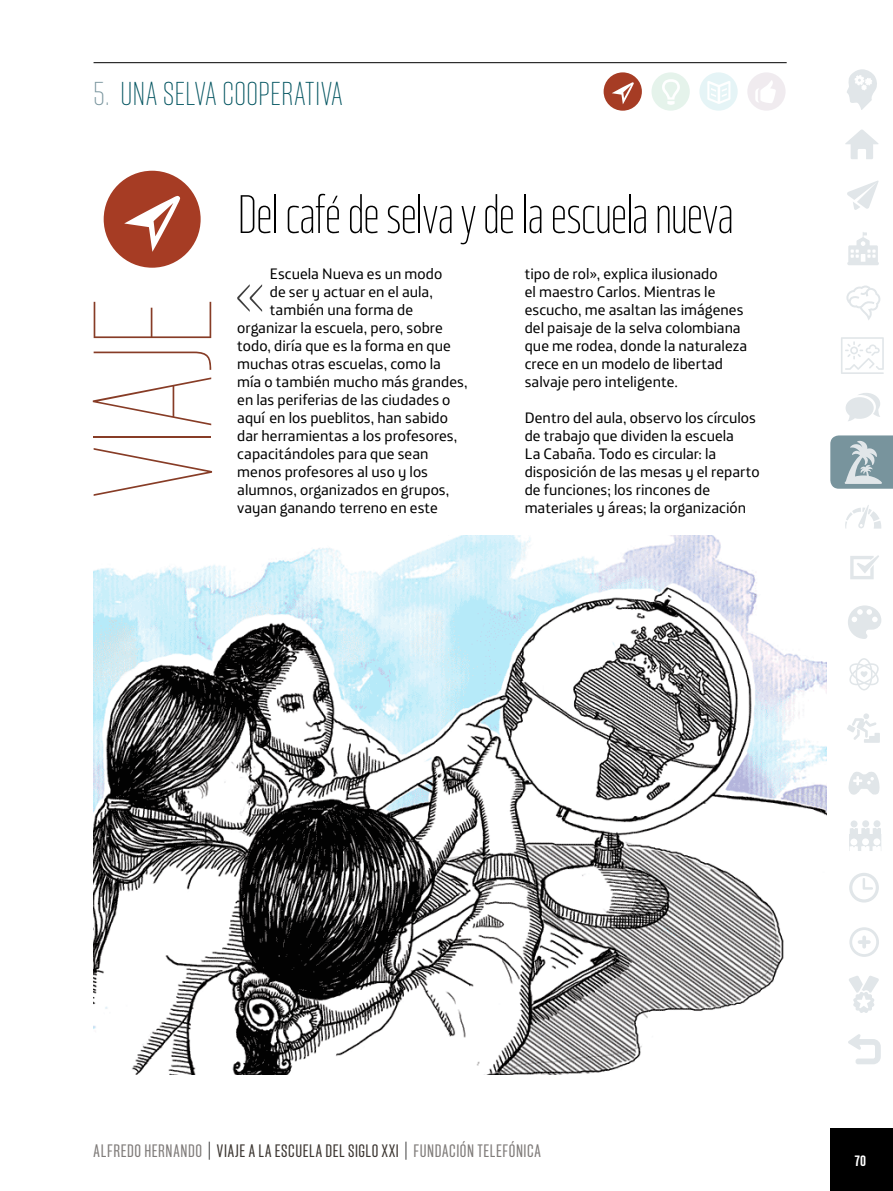
<style>
.page{position:relative;width:893px;height:1191px;background:#fff}
.page>*{position:absolute;margin:0;border:0;box-sizing:border-box;transform-origin:0 0}
.t1{font:100 168px "Solido Compressed";color:#873c26}
.t2{font:200 66.75px "Solido Compressed";color:#3d3d3d}
.t3{font:200 54px "Solido Compressed";color:#000}
.t4{font:200 33px "Solido Compressed";color:#00535f}
.t5{font:18px "Solido Compressed";letter-spacing:.035em;color:#807c7a}
.t6{font:15.3px/18px "Telefonica Text";color:#000}
.t7{font:700 15px "Solido Compressed";color:#fff}
.s1{color:#78949d}
.s2{color:#000}
.s3{color:#3d3732}
.s4{font-family:"Solido Compressed Book SC850";color:#3d3732}
</style>
<div class="page">
<div style="left:604px;top:72px;width:38px;height:39px;background:#a63c24;border-radius:50%"></div>
<svg style="left:612px;top:82px;width:22px;height:22px"></svg>
<div style="left:830px;top:1128px;width:63px;height:63px;background:#000"></div>
<hr style="left:94px;top:62px;width:693px;height:1px;background:#000">
<img style="left:94px;top:535px;width:732px;height:539px">
<svg style="left:651px;top:72px;width:135px;height:39px"></svg>
<svg style="left:847px;top:69px;width:30px;height:41px"></svg>
<svg style="left:847px;top:181px;width:32px;height:29px"></svg>
<svg style="left:847px;top:232px;width:32px;height:33px"></svg>
<svg style="left:846px;top:285px;width:34px;height:35px"></svg>
<svg style="left:846px;top:393px;width:34px;height:28px"></svg>
<svg style="left:845px;top:505px;width:36px;height:23px"></svg>
<svg style="left:850px;top:555px;width:29px;height:24px"></svg>
<svg style="left:848px;top:605px;width:33px;height:34px"></svg>
<svg style="left:849px;top:658px;width:30px;height:32px"></svg>
<svg style="left:847px;top:713px;width:33px;height:30px"></svg>
<svg style="left:848px;top:772px;width:31px;height:23px"></svg>
<div style="left:851px;top:820px;width:6px;height:7px;background:#e1e6e9;border-radius:50%"></div>
<div style="left:862px;top:820px;width:7px;height:7px;background:#e1e6e9;border-radius:50%"></div>
<div style="left:873px;top:820px;width:7px;height:7px;background:#e1e6e9;border-radius:50%"></div>
<svg style="left:849px;top:827px;width:32px;height:24px"></svg>
<svg style="left:849px;top:873px;width:30px;height:29px"></svg>
<svg style="left:848px;top:1034px;width:33px;height:30px"></svg>
<svg style="left:845px;top:129px;width:34px;height:30px"></svg>
<svg style="left:849px;top:927px;width:30px;height:30px"></svg>
<svg style="left:849px;top:976px;width:30px;height:37px"></svg>
<svg style="left:841px;top:337px;width:43px;height:37px"></svg>
<svg style="left:830px;top:435px;width:63px;height:54px;background:#91a8af"></svg>
<div style="left:104px;top:171px;width:97px;height:97px;background:#a63c24;border-radius:50%"></div>
<svg style="left:124px;top:196px;width:56px;height:56px"></svg>
<h3 class="t4" style="left:94px;top:75px;width:81px"><span class="s1">5.</span>UNA SELVA</h3>
<h3 class="t4" style="left:222px;top:75px;width:12px">COOPERATIVA</h3>
<h1 class="t1" style="left:58px;top:499px;width:203px;rotate:-90deg">viaje</h1>
<h3 class="t3" style="left:238px;top:184px;width:497px">Del café de selva y de la escuela nueva</h3>
<h2 class="t2" style="left:236px;top:254px;width:31px">«</h2>
<p class="t6" style="left:270px;top:263px;width:174px">Escuela Nueva es un modo</p>
<p class="t6" style="left:270px;top:281px;width:165px">de ser y actuar en el aula,</p>
<p class="t6" style="left:270px;top:299px;width:145px">también una forma de</p>
<p class="t6" style="left:237px;top:317px;width:207px">organizar la escuela, pero, sobre</p>
<p class="t6" style="left:237px;top:335px;width:215px">todo, diría que es la forma en que</p>
<p class="t6" style="left:237px;top:353px;width:205px">muchas otras escuelas, como la</p>
<p class="t6" style="left:237px;top:371px;width:232px">mía o también mucho más grandes,</p>
<p class="t6" style="left:237px;top:389px;width:215px">en las periferias de las ciudades o</p>
<p class="t6" style="left:237px;top:407px;width:212px">aquí en los pueblitos, han sabido</p>
<p class="t6" style="left:237px;top:425px;width:222px">dar herramientas a los profesores,</p>
<p class="t6" style="left:237px;top:443px;width:193px">capacitándoles para que sean</p>
<p class="t6" style="left:237px;top:461px;width:192px">menos profesores al uso y los</p>
<p class="t6" style="left:237px;top:479px;width:214px">alumnos, organizados en grupos,</p>
<p class="t6" style="left:237px;top:497px;width:202px">vayan ganando terreno en este</p>
<p class="t6" style="left:525px;top:263px;width:224px">tipo de rol», explica ilusionado<br>el maestro Carlos. Mientras le escucho, me asaltan las imágenes del paisaje de la selva colombiana que me rodea, donde la naturaleza crece en un modelo de libertad salvaje pero inteligente.</p>
<p class="t6" style="left:525px;top:407px;width:236px">Dentro del aula, observo los círculos de trabajo que dividen la escuela<br>La Cabaña. Todo es circular: la disposición de las mesas y el reparto de funciones; los rincones de</p>
<p class="t6" style="left:525px;top:497px;width:223px">materiales y áreas; la organización</p>
<p class="t5" style="left:94px;top:1141px;width:448px">ALFREDO HERNANDO <span class="s2">|</span> <span class="s3">VIAJE A LA ESCUELA DEL SIGLO</span> <span class="s4">XXI</span> <span class="s2">|</span> FUNDACIÓN TELEFÓNICA</p>
<p class="t7" style="left:855px;top:1152px;width:13px">70</p>
</div>
